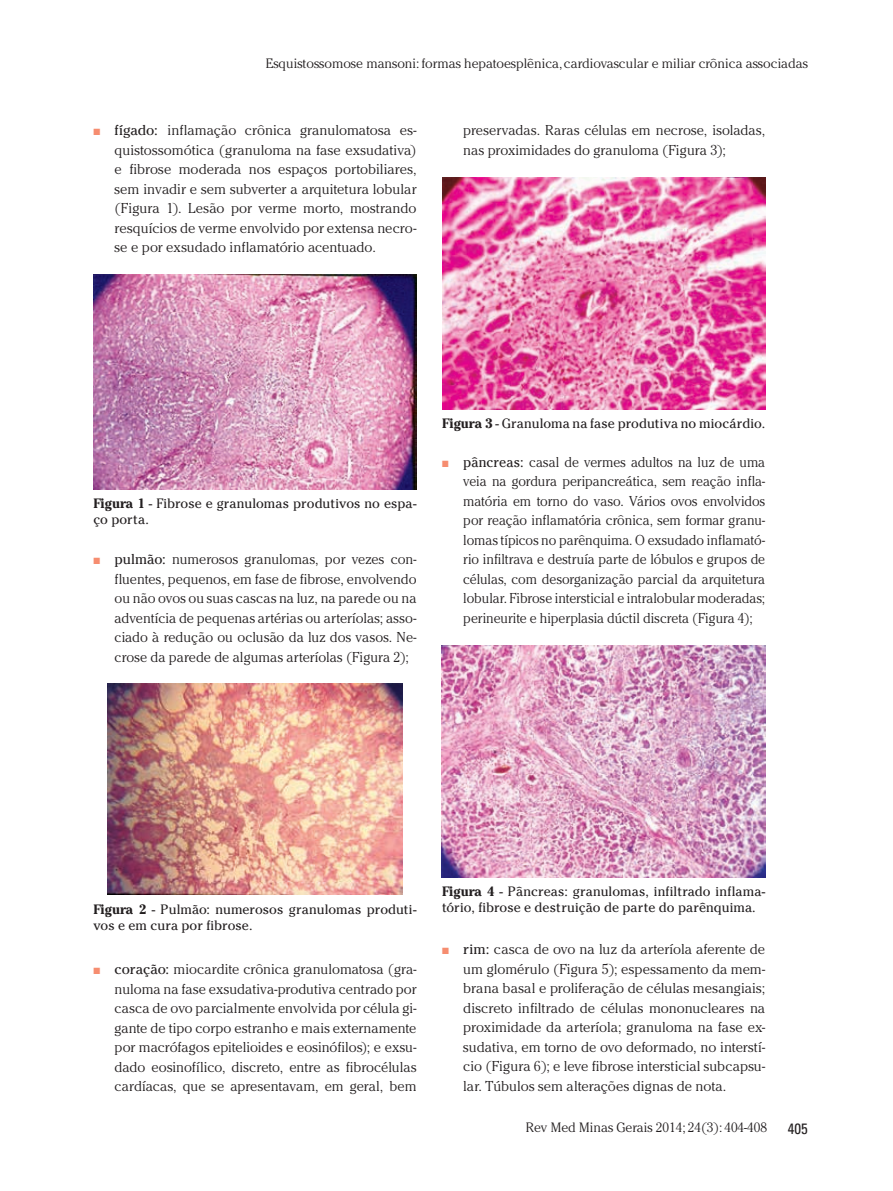
<style>
.page{position:relative;width:893px;height:1191px;background:#fff}
.page>*{position:absolute;margin:0;border:0;box-sizing:border-box;transform-origin:0 0}
.t1{font:condensed 15px "Univers LT Std";color:#231f20}
.t2{font:300 14.25px/19.5px "Cheltenham Std";color:#231f20;text-align:justify}
.t3{font:300 14.25px/19.5px "Cheltenham Std";color:#231f20;text-align:justify;scale:.95 1}
.t4{font:13.5px/15.8px "Cheltenham Std";letter-spacing:.005em;color:#231f20}
.t5{font:300 13.5px "Cheltenham Std";color:#231f20}
.s1{color:#f68d70}
.s2{font-weight:400}
.s3{font-weight:700}
</style>
<div class="page">
<img style="left:93px;top:275px;width:324px;height:214px">
<img style="left:108px;top:683px;width:294px;height:211px">
<img style="left:442px;top:178px;width:323px;height:231px">
<img style="left:442px;top:646px;width:323px;height:231px">
<p class="t5" style="left:266px;top:56px;width:544px">Esquistossomose mansoni: formas hepatoesplênica, cardiovascular e miliar crônica associadas</p>
<p class="t2" style="left:115px;top:120px;width:303px;text-indent:-21px"><span class="s1">■</span> <span class="s2">fígado:</span> inflamação crônica granulomatosa es&shy;quistossomótica (granuloma na fase exsudativa) e fibrose moderada nos espaços portobiliares, sem invadir e sem subverter a arquitetura lobular (Figura 1). Lesão por verme morto, mostrando resquícios de verme envolvido por extensa necro&shy;se e por exsudado inflamatório acentuado.</p>
<p class="t2" style="left:463px;top:120px;width:303px">preservadas. Raras células em necrose, isoladas, nas proximidades do granuloma (Figura 3);</p>
<p class="t4" style="left:93px;top:496px;width:325px"><span class="s3">Figura 1</span> - Fibrose e granulomas produtivos no espa&shy;ço porta.</p>
<p class="t2" style="left:115px;top:549px;width:303px;text-indent:-21px"><span class="s1">■</span> <span class="s2">pulmão:</span> numerosos granulomas, por vezes con&shy;fluentes, pequenos, em fase de fibrose, envolvendo ou não ovos ou suas cascas na luz, na parede ou na adventícia de pequenas artérias ou arteríolas; asso&shy;ciado à redução ou oclusão da luz dos vasos. Ne&shy;crose da parede de algumas arteríolas (Figura 2);</p>
<p class="t4" style="left:442px;top:415px;width:325px"><span class="s3">Figura 3</span> - Granuloma na fase produtiva no miocárdio.</p>
<p class="t3" style="left:463px;top:452px;width:319px;text-indent:-21px"><span class="s1">■</span> <span class="s2">pâncreas:</span> casal de vermes adultos na luz de uma veia na gordura peripancreática, sem reação infla&shy;matória em torno do vaso. Vários ovos envolvidos por reação inflamatória crônica, sem formar granu&shy;lomas típicos no parênquima. O exsudado inflamató&shy;rio infiltrava e destruía parte de lóbulos e grupos de células, com desorganização parcial da arquitetura lobular. Fibrose intersticial e intralobular moderadas; perineurite e hiperplasia dúctil discreta (Figura 4);</p>
<p class="t4" style="left:93px;top:901px;width:325px"><span class="s3">Figura 2</span> - Pulmão: numerosos granulomas produti&shy;vos e em cura por fibrose.</p>
<p class="t2" style="left:115px;top:959px;width:303px;text-indent:-21px"><span class="s1">■</span> <span class="s2">coração:</span> miocardite crônica granulomatosa (gra&shy;nuloma na fase exsudativa-produtiva centrado por casca de ovo parcialmente envolvida por célula gi&shy;gante de tipo corpo estranho e mais externamente por macrófagos epitelioides e eosinófilos); e exsu&shy;dado eosinofílico, discreto, entre as fibrocélulas cardíacas, que se apresentavam, em geral, bem</p>
<p class="t4" style="left:442px;top:883px;width:325px"><span class="s3">Figura 4</span> - Pâncreas: granulomas, infiltrado inflama&shy;tório, fibrose e destruição de parte do parênquima.</p>
<p class="t2" style="left:463px;top:939px;width:303px;text-indent:-21px"><span class="s1">■</span> <span class="s2">rim:</span> casca de ovo na luz da arteríola aferente de um glomérulo (Figura 5); espessamento da mem&shy;brana basal e proliferação de células mesangiais; discreto infiltrado de células mononucleares na proximidade da arteríola; granuloma na fase ex&shy;sudativa, em torno de ovo deformado, no interstí&shy;cio (Figura 6); e leve fibrose intersticial subcapsu&shy;lar. Túbulos sem alterações dignas de nota.</p>
<p class="t5" style="left:526px;top:1120px;width:243px">Rev Med Minas Gerais 2014; 24(3): 404-408</p>
<p class="t1" style="left:788px;top:1119px;width:21px">405</p>
</div>
